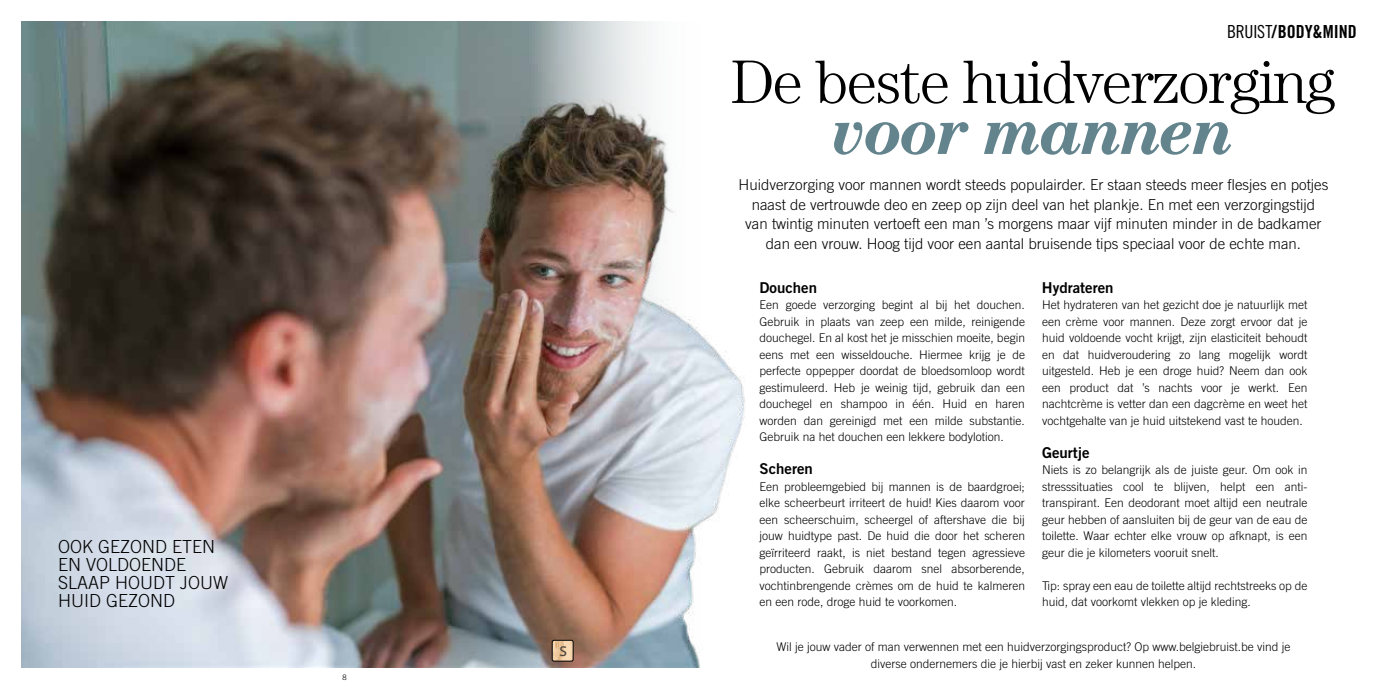
<style>
.page{position:relative;width:1378px;height:689px;background:#fff}
.page>*{position:absolute;margin:0;border:0;box-sizing:border-box;transform-origin:0 0}
.t1{font:italic 700 66px "Century Std";letter-spacing:-.03em;color:#63848d}
.t2{font:300 61.5px "Century Std";letter-spacing:-.03em;color:#000}
.t3{font:300 18px/18px "Trade Gothic LT Std";color:#000}
.t4{font:18px "Trade Gothic LT Std Bd Cn 20";color:#000}
.t5{font:300 15px/19.5px "Trade Gothic LT Std";color:#000;text-align:center}
.t6{font:15px "Trade Gothic LT Std Bd 2";color:#000}
.t7{font:300 12px/16.5px "Trade Gothic LT Std";color:#000;text-align:justify}
.t8{font:300 7.5px "Trade Gothic LT Std";color:#000}
.s1{font-family:"Trade Gothic LT Std Cn 18"}
</style>
<div class="page">
<img style="left:21px;top:21px;width:724px;height:647px">
<img style="left:220px;top:21px;width:490px;height:647px">
<svg style="left:552px;top:640px;width:22px;height:21px"></svg>
<div style="left:552px;top:640px;width:21px;height:21px;border:1px solid #000;border-radius:2px"></div>
<h3 class="t3" style="left:58px;top:537px;width:172px">OOK GEZOND ETEN<br>EN VOLDOENDE<br>SLAAP HOUDT JOUW<br>HUID GEZOND</h3>
<p class="t8" style="left:342px;top:672px;width:6px">8</p>
<h3 class="t4" style="left:1227px;top:21px;width:131px"><span class="s1">BRUIST</span>/BODY&amp;MIND</h3>
<h2 class="t2" style="left:731px;top:47px;width:607px">De beste huidverzorging</h2>
<h1 class="t1" style="left:832px;top:93px;width:404px">voor mannen</h1>
<p class="t5" style="left:738px;top:175px;width:591px">Huidverzorging voor mannen wordt steeds populairder. Er staan steeds meer flesjes en potjes naast de vertrouwde deo en zeep op zijn deel van het plankje. En met een verzorgingstijd<br>van twintig minuten vertoeft een man ’s morgens maar vijf minuten minder in de badkamer dan een vrouw. Hoog tijd voor een aantal bruisende tips speciaal voor de echte man.</p>
<p class="t6" style="left:1042px;top:278px;width:73px">Hydrateren</p>
<p class="t7" style="left:1042px;top:296px;width:267px">Het hydrateren van het gezicht doe je natuurlijk met een crème voor mannen. Deze zorgt ervoor dat je huid voldoende vocht krijgt, zijn elasticiteit behoudt en dat huidveroudering zo lang mogelijk wordt uitgesteld. Heb je een droge huid? Neem dan ook een product dat ’s nachts voor je werkt. Een nachtcrème is vetter dan een dagcrème en weet het vochtgehalte van je huid uitstekend vast te houden.</p>
<p class="t6" style="left:1042px;top:443px;width:49px">Geurtje</p>
<p class="t7" style="left:1042px;top:461px;width:267px">Niets is zo belangrijk als de juiste geur. Om ook in stresssituaties cool te blijven, helpt een anti&shy;transpirant. Een deodorant moet altijd een neutrale geur hebben of aansluiten bij de geur van de eau de toilette. Waar echter elke vrouw op afknapt, is een geur die je kilometers vooruit snelt.</p>
<p class="t7" style="left:1042px;top:577px;width:267px">Tip: spray een eau de toilette altijd rechtstreeks op de huid, dat voorkomt vlekken op je kleding.</p>
<p class="t6" style="left:759px;top:278px;width:59px">Douchen</p>
<p class="t7" style="left:759px;top:296px;width:267px">Een goede verzorging begint al bij het douchen.<br>Gebruik in plaats van zeep een milde, reinigende douchegel. En al kost het je misschien moeite, begin eens met een wisseldouche. Hiermee krijg je de perfecte oppepper doordat de bloeds omloop wordt gestimuleerd. Heb je weinig tijd, gebruik dan een douchegel en shampoo in één. Huid en haren worden dan gereinigd met een milde substantie.<br>Gebruik na het douchen een lekkere bodylotion.</p>
<p class="t6" style="left:759px;top:459px;width:55px">Scheren</p>
<p class="t7" style="left:759px;top:478px;width:267px">Een probleemgebied bij mannen is de baardgroei; elke scheerbeurt irriteert de huid! Kies daarom voor een scheerschuim, scheergel of aftershave die bij jouw huidtype past. De huid die door het scheren geïrriteerd raakt, is niet bestand tegen agressieve producten. Gebruik daarom snel absorberende, vochtinbrengende crèmes om de huid te kalmeren en een rode, droge huid te voorkomen.</p>
<p class="t7" style="left:776px;top:638px;width:516px;line-height:17px;text-align:center">Wil je jouw vader of man verwennen met een huidverzorgingsproduct? Op www.belgiebruist.be vind je diverse ondernemers die je hierbij vast en zeker kunnen helpen.</p>
</div>
